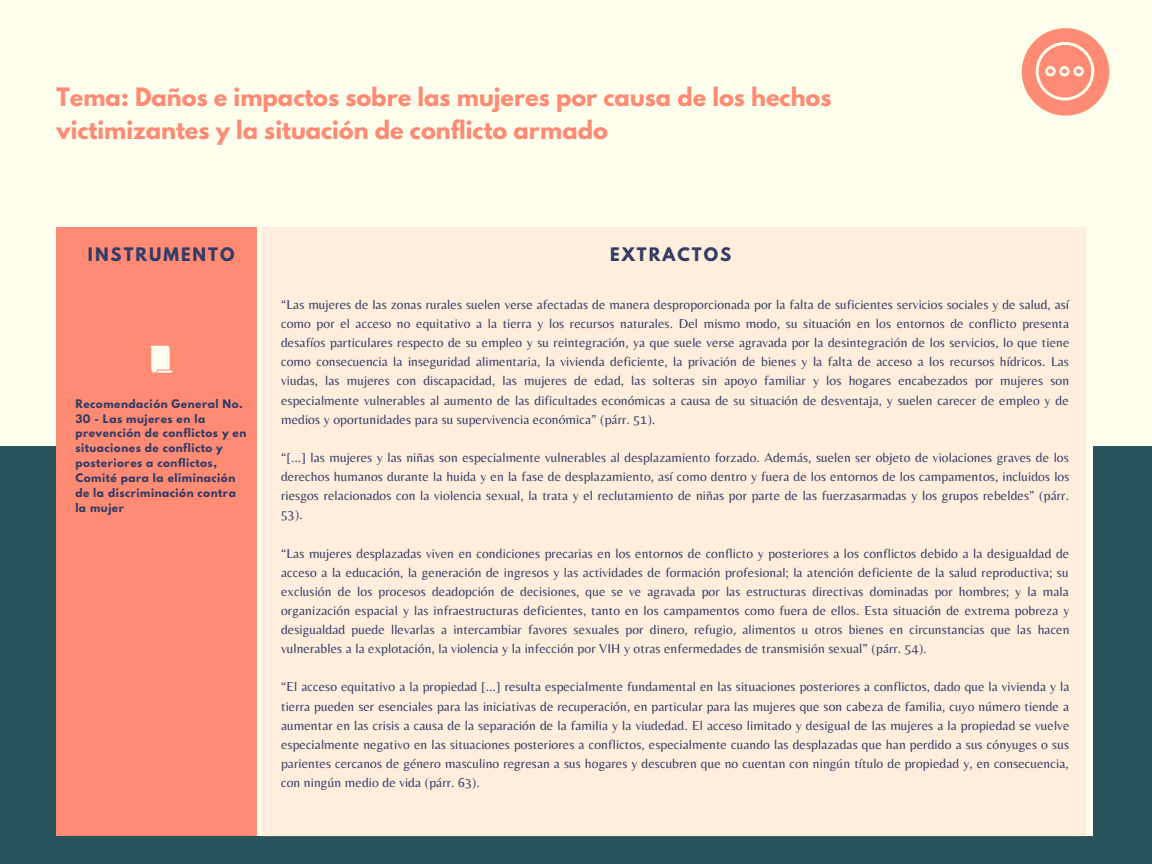
<style>
.page{position:relative;width:1152px;height:864px;background:#ffe}
.page>*{position:absolute;margin:0;border:0;box-sizing:border-box;transform-origin:0 0}
.t1{font:700 22.5px/33.8px "League Spartan";color:#ff8b75}
.t2{font:700 16.5px "League Spartan";letter-spacing:.12em;color:#333c66}
.t3{font:13.5px/19.2px "Belleza";letter-spacing:.01em;color:#333c66;text-align:justify}
.t4{font:700 10.5px/14.9px "League Spartan";letter-spacing:.05em;color:#333c66}
</style>
<div class="page">
<div style="left:0;top:446px;width:1152px;height:418px;background:#29535d"></div>
<svg style="left:1022px;top:28px;width:87px;height:88px"></svg>
<div style="left:57px;top:227px;width:200px;height:608px;background:#ff8b75"></div>
<div style="left:257px;top:205px;width:6px;height:282px;background:#ffe"></div>
<div style="left:263px;top:227px;width:823px;height:609px;background:#ffeedc"></div>
<svg style="left:150px;top:346px;width:23px;height:27px"></svg>
<p class="t1" style="left:57px;top:82px;width:776px">Tema: Daños e impactos sobre las mujeres por causa de los hechos victimizantes y la situación de conflicto armado</p>
<p class="t2" style="left:88px;top:246px;width:148px">INSTRUMENTO</p>
<p class="t2" style="left:610px;top:246px;width:122px">EXTRACTOS</p>
<p class="t3" style="left:281px;top:295px;width:790px">“Las mujeres de las zonas rurales suelen verse afectadas de manera desproporcionada por la falta de suficientes servicios sociales y de salud, así como por el acceso no equitativo a la tierra y los recursos naturales. Del mismo modo, su situación en los entornos de conflicto presenta desafíos particulares respecto de su empleo y su reintegración, ya que suele verse agravada por la desintegración de los servicios, lo que tiene como consecuencia la inseguridad alimentaria, la vivienda deficiente, la privación de bienes y la falta de acceso a los recursos hídricos. Las viudas, las mujeres con discapacidad, las mujeres de edad, las solteras sin apoyo familiar y los hogares encabezados por mujeres son especialmente vulnerables al aumento de las dificultades económicas a causa de su situación de desventaja, y suelen carecer de empleo y de medios y oportunidades para su supervivencia económica” (párr. 51).</p>
<p class="t3" style="left:281px;top:448px;width:790px">“[…] las mujeres y las niñas son especialmente vulnerables al desplazamiento forzado. Además, suelen ser objeto de violaciones graves de los derechos humanos durante la huida y en la fase de desplazamiento, así como dentro y fuera de los entornos de los campamentos, incluidos los riesgos relacionados con la violencia sexual, la trata y el reclutamiento de niñas por parte de las fuerzasarmadas y los grupos rebeldes” (párr.<br>53).</p>
<p class="t3" style="left:281px;top:543px;width:790px">“Las mujeres desplazadas viven en condiciones precarias en los entornos de conflicto y posteriores a los conflictos debido a la desigualdad de acceso a la educación, la generación de ingresos y las actividades de formación profesional; la atención deficiente de la salud reproductiva; su exclusión de los procesos deadopción de decisiones, que se ve agravada por las estructuras directivas dominadas por hombres; y la mala organización espacial y las infraestructuras deficientes, tanto en los campamentos como fuera de ellos. Esta situación de extrema pobreza y desigualdad puede llevarlas a intercambiar favores sexuales por dinero, refugio, alimentos u otros bienes en circunstancias que las hacen vulnerables a la explotación, la violencia y la infección por VIH y otras enfermedades de transmisión sexual” (párr. 54).</p>
<p class="t3" style="left:281px;top:677px;width:790px">“El acceso equitativo a la propiedad […] resulta especialmente fundamental en las situaciones posteriores a conflictos, dado que la vivienda y la tierra pueden ser esenciales para las iniciativas de recuperación, en particular para las mujeres que son cabeza de familia, cuyo número tiende a aumentar en las crisis a causa de la separación de la familia y la viudedad. El acceso limitado y desigual de las mujeres a la propiedad se vuelve especialmente negativo en las situaciones posteriores a conflictos, especialmente cuando las desplazadas que han perdido a sus cónyuges o sus parientes cercanos de género masculino regresan a sus hogares y descubren que no cuentan con ningún título de propiedad y, en consecuencia, con ningún medio de vida (párr. 63).</p>
<p class="t4" style="left:75px;top:397px;width:173px">Recomendación General No.<br>30 - Las mujeres en la prevención de conflictos y en situaciones de conflicto y posteriores a conflictos,<br>Comité para la eliminación de la discriminación contra la mujer</p>
</div>
